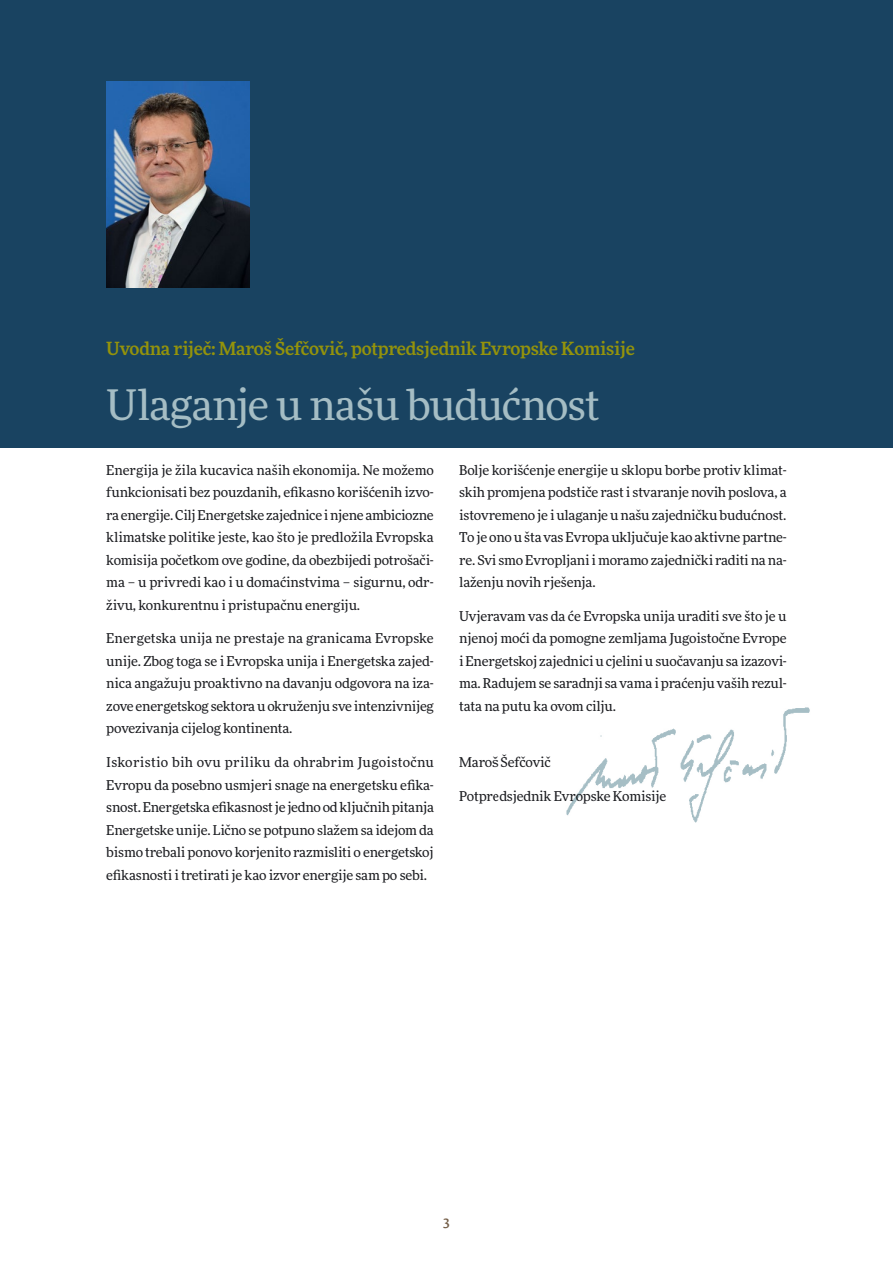
<style>
.page{position:relative;width:893px;height:1263px;background:#fff}
.page>*{position:absolute;margin:0;border:0;box-sizing:border-box;transform-origin:0 0}
.NASLOV_1{font:42px "More Pro";letter-spacing:-.025em;color:#a5bdc4}
.NASLOV_3{font:500 18px "More Pro";letter-spacing:-.01em;color:#94930b}
.bodi{font:13.5px/22.5px "More Pro";letter-spacing:-.01em;color:#1b1c20;text-align:justify}
.t1{font:13.5px "Fedra Serif A Pro";color:#745e48}
</style>
<div class="page">
<div style="left:0;top:0;width:893px;height:447px;background:#194361"></div>
<img style="left:106px;top:82px;width:144px;height:205px">
<img style="left:566px;top:707px;width:244px;height:116px">
<p class="NASLOV_3" style="left:106px;top:335px;width:530px">Uvodna riječ: Maroš Šefčovič, potpredsjednik Evropske Komisije</p>
<p class="NASLOV_1" style="left:106px;top:376px;width:495px">Ulaganje u našu budućnost</p>
<p class="bodi" style="left:106px;top:458px;width:329px">Energija je žila kucavica naših ekonomija. Ne možemo funkcionisati bez pouzdanih, efikasno korišćenih izvo&shy;ra energije. Cilj Energetske zajednice i njene ambiciozne klimatske politike jeste, kao što je predložila Evropska komisija početkom ove godine, da obezbijedi potrošači&shy;ma – u privredi kao i u domaćinstvima – sigurnu, odr&shy;živu, konkurentnu i pristupačnu energiju.</p>
<p class="bodi" style="left:106px;top:627px;width:329px">Energetska unija ne prestaje na granicama Evropske unije. Zbog toga se i Evropska unija i Energetska zajed&shy;nica angažuju proaktivno na davanju odgovora na iza&shy;zove energetskog sektora u okruženju sve intenzivnijeg povezivanja cijelog kontinenta.</p>
<p class="bodi" style="left:106px;top:750px;width:329px">Iskoristio bih ovu priliku da ohrabrim Jugoistočnu Evropu da posebno usmjeri snage na energetsku efika&shy;snost. Energetska efikasnost je jedno od ključnih pitanja Energetske unije. Lično se potpuno slažem sa idejom da bismo trebali ponovo korjenito razmisliti o energetskoj efikasnosti i tretirati je kao izvor energije sam po sebi.</p>
<p class="bodi" style="left:459px;top:458px;width:329px">Bolje korišćenje energije u sklopu borbe protiv klimat&shy;skih promjena podstiče rast i stvaranje novih poslova, a istovremeno je i ulaganje u našu zajedničku budućnost.<br>To je ono u šta vas Evropa uključuje kao aktivne partne&shy;re. Svi smo Evropljani i moramo zajednički raditi na na&shy;laženju novih rješenja.</p>
<p class="bodi" style="left:459px;top:604px;width:329px">Uvjeravam vas da će Evropska unija uraditi sve što je u njenoj moći da pomogne zemljama Jugoistočne Evrope i Energetskoj zajednici u cjelini u suočavanju sa izazovi&shy;ma. Radujem se saradnji sa vama i praćenju vaših rezul&shy;tata na putu ka ovom cilju.</p>
<p class="bodi" style="left:459px;top:750px;width:93px">Maroš Šefčovič</p>
<p class="bodi" style="left:459px;top:784px;width:209px">Potpredsjednik Evropske Komisije</p>
<p class="t1" style="left:443px;top:1212px;width:8px">3</p>
</div>
